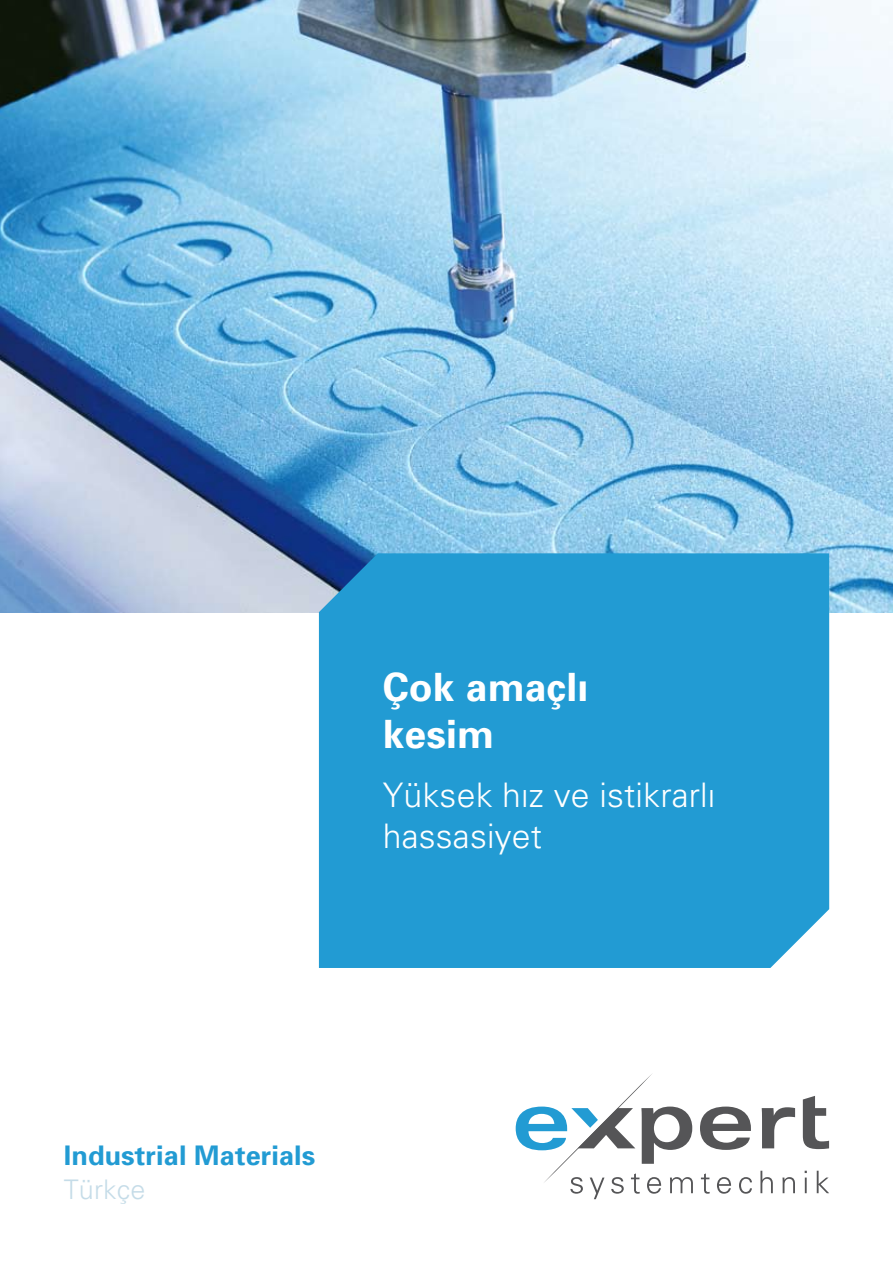
<style>
.page{position:relative;width:893px;height:1263px;background:#fff}
.page>*{position:absolute;margin:0;border:0;box-sizing:border-box;transform-origin:0 0}
.t1{font:700 39px/46.8px "Univers";letter-spacing:.005em;color:#fff}
.t2{font:300 33.75px/40.7px "Univers";letter-spacing:.005em;color:#fff}
.t3{font:700 27px "Univers";letter-spacing:.005em;color:#229bd3}
.t4{font:300 27px "Univers";letter-spacing:.005em;color:#c5dce8}
</style>
<div class="page">
<img style="left:0;top:0;width:893px;height:612px">
<svg style="left:701px;top:1173px;width:9px;height:21px"></svg>
<svg style="left:717px;top:1177px;width:14px;height:17px"></svg>
<svg style="left:739px;top:1177px;width:13px;height:17px"></svg>
<svg style="left:760px;top:1171px;width:13px;height:22px"></svg>
<svg style="left:782px;top:1177px;width:13px;height:16px"></svg>
<svg style="left:805px;top:1171px;width:2px;height:22px"></svg>
<svg style="left:817px;top:1171px;width:12px;height:22px"></svg>
<svg style="left:700px;top:1106px;width:51px;height:44px"></svg>
<svg style="left:762px;top:1107px;width:33px;height:41px"></svg>
<svg style="left:803px;top:1096px;width:26px;height:53px"></svg>
<svg style="left:516px;top:1074px;width:177px;height:125px"></svg>
<div style="left:319px;top:553px;width:510px;height:415px;background:#229bd3"></div>
<p class="t1" style="left:383px;top:663px;width:207px">Çok amaçlı kesim</p>
<p class="t2" style="left:383px;top:775px;width:334px">Yüksek hız ve istikrarlı hassasiyet</p>
<p class="t3" style="left:64px;top:1139px;width:253px">Industrial Materials</p>
<p class="t4" style="left:64px;top:1173px;width:83px">Türkçe</p>
</div>
